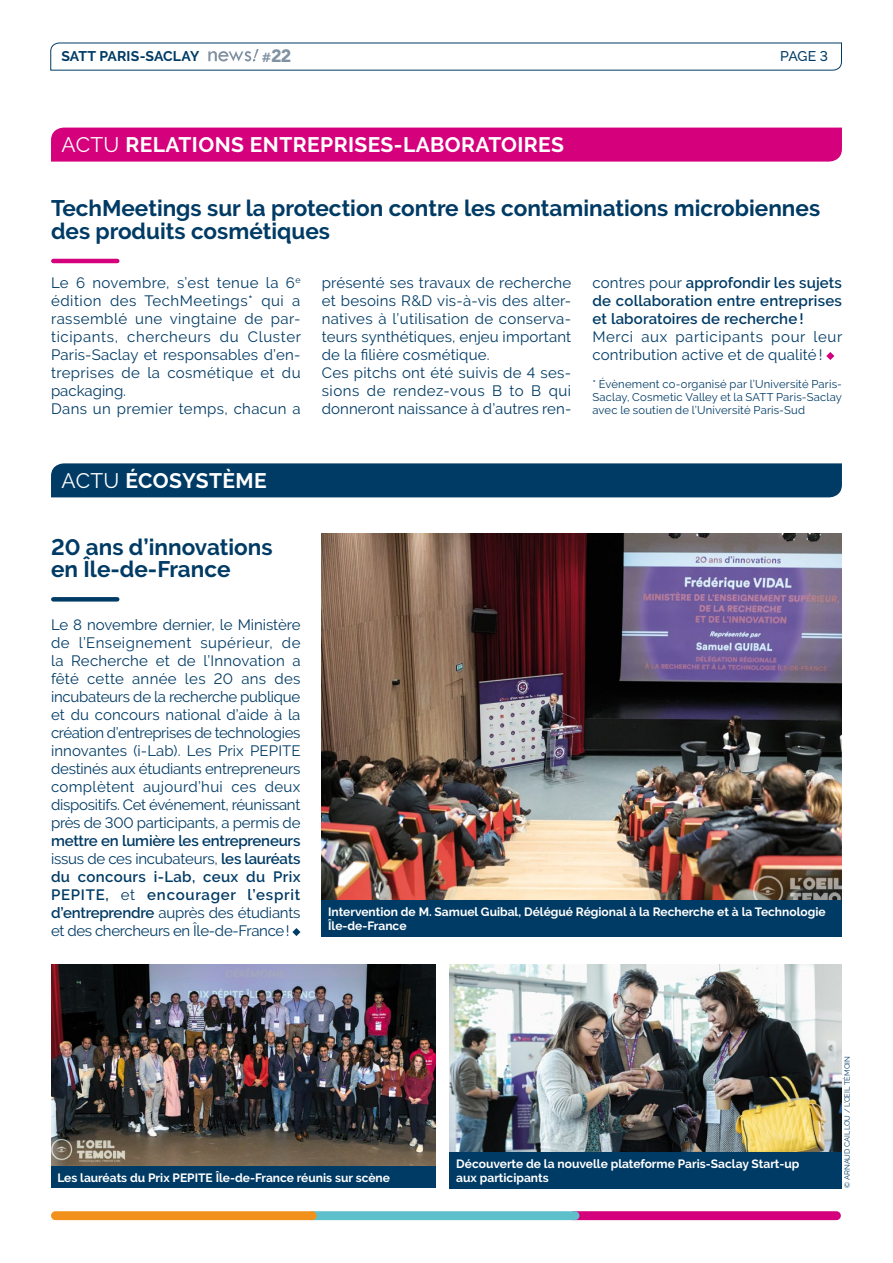
<style>
.page{position:relative;width:893px;height:1263px;background:#fff}
.page>*{position:absolute;margin:0;border:0;box-sizing:border-box;transform-origin:0 0}
.t1{font:700 22.5px/22.5px "Raleway";color:#003b65}
.t2{font:700 21px "Raleway";letter-spacing:.02em;color:#fff}
.t3{font:900 17.7px "Avenir";color:#8091a2}
.t4{font:15px/18px "Raleway";letter-spacing:.015em;color:#003b65}
.t5{font:600 15px/18px "Raleway";letter-spacing:.01em;color:#003b65;text-align:justify}
.t6{font:700 13.95px "Raleway";color:#003b65}
.t7{font:500 13.95px "Raleway";color:#003b65}
.t8{font:700 12px/14.4px "Raleway";color:#fff}
.t9{font:11.25px/12.8px "Raleway";letter-spacing:.015em;color:#003b65;text-align:justify}
.t10{font:7.5px "Raleway";color:#003b65}
.s1{font-family:"Raleway";font-weight:700;font-size:13.05px}
.s2{font-weight:400}
</style>
<div class="page">
<svg style="left:315px;top:1211px;width:526px;height:9px"></svg>
<div style="left:51px;top:1211px;width:266px;height:9px;background:#f1911c;border-radius:4px"></div>
<svg style="left:50px;top:43px;width:792px;height:28px"></svg>
<div style="left:51px;top:128px;width:791px;height:34px;background:#d4007c"></div>
<hr style="left:53px;top:259px;width:64px;height:4px;background:#d4007c">
<svg style="left:826px;top:352px;width:8px;height:8px"></svg>
<div style="left:53px;top:597px;width:64px;height:5px;background:#003b65"></div>
<svg style="left:292px;top:928px;width:8px;height:8px"></svg>
<img style="left:322px;top:533px;width:520px;height:367px">
<div style="left:322px;top:900px;width:520px;height:36px;background:#003b65"></div>
<div style="left:51px;top:1165px;width:385px;height:23px;background:#003b65"></div>
<img style="left:449px;top:964px;width:393px;height:200px">
<div style="left:450px;top:1152px;width:392px;height:36px;background:#003b65"></div>
<img style="left:51px;top:964px;width:385px;height:201px">
<div style="left:51px;top:463px;width:791px;height:34px;background:#003b65"></div>
<p class="t6" style="left:61px;top:49px;width:140px">SATT PARIS-SACLAY</p>
<p class="t3" style="left:262px;top:45px;width:31px"><span class="s1">#</span>22</p>
<p class="t7" style="left:780px;top:48px;width:49px">PAGE 3</p>
<h2 class="t2" style="left:62px;top:133px;width:504px"><span class="s2">ACTU</span> RELATIONS ENTREPRISES-LABORATOIRES</h2>
<h1 class="t1" style="left:51px;top:197px;width:771px">TechMeetings sur la protection contre les contaminations microbiennes des produits cosmétiques</h1>
<p class="t4" style="left:51px;top:274px;width:251px">Le 6 novembre, s’est tenue la 6<sup>e </sup>édition des TechMeetings* qui a rassemblé une vingtaine de par&shy;ticipants, chercheurs du Cluster<br>Paris-Saclay et responsables d’en&shy;treprises de la cosmétique et du packaging.<br>Dans un premier temps, chacun a</p>
<p class="t4" style="left:322px;top:274px;width:251px">présenté ses travaux de recherche et besoins R&amp;D vis-à-vis des alter&shy;natives à l’utilisation de conserva&shy;teurs synthétiques, enjeu important de la filière cosmétique.<br>Ces pitchs ont été suivis de 4 ses&shy;sions de rendez-vous B to B qui donneront naissance à d’autres ren-</p>
<p class="t5" style="left:592px;top:274px;width:251px"><span class="s2">contres pour</span> approfondir les sujets de collaboration entre entreprises et laboratoires de recherche!</p>
<p class="t4" style="left:592px;top:328px;width:251px">Merci aux participants pour leur contribution active et de qualité!</p>
<p class="t9" style="left:592px;top:378px;width:251px">* Évènement co-organisé par l’Université Paris-Saclay, Cosmetic Valley et la SATT Paris-Saclay avec le soutien de l’Université Paris-Sud</p>
<h2 class="t2" style="left:62px;top:468px;width:207px"><span class="s2">ACTU</span> ÉCOSYSTÈME</h2>
<h1 class="t1" style="left:51px;top:535px;width:223px">20 ans d’innovations en Île-de-France</h1>
<p class="t4" style="left:51px;top:616px;width:251px;text-align:justify">Le 8 novembre dernier, le Ministère de l’Enseignement supérieur, de la Recherche et de l’Innovation a fêté cette année les 20 ans des incubateurs de la recherche publique et du concours national d’aide à la création d’entreprises de technologies innovantes (i-Lab). Les Prix PEPITE destinés aux étudiants entrepreneurs complètent aujourd’hui ces deux dispositifs. Cet événement, réunissant près de 300 participants, a permis de</p>
<p class="t5" style="left:51px;top:832px;width:251px">mettre en lumière les entrepreneurs <span class="s2">issus de ces incubateurs,</span> les lauréats du concours i-Lab, ceux du Prix PEPITE, <span class="s2">et</span> encourager l’esprit d’entreprendre <span class="s2">auprès des étudiants et des chercheurs en Île-de-France!</span></p>
<p class="t8" style="left:328px;top:904px;width:499px">Intervention de M. Samuel Guibal, Délégué Régional à la Recherche et à la Technologie<br>Île-de-France</p>
<p class="t8" style="left:57px;top:1171px;width:334px">Les lauréats du Prix PEPITE Île-de-France réunis sur scène</p>
<p class="t8" style="left:456px;top:1156px;width:345px">Découverte de la nouvelle plateforme Paris-Saclay Start-up aux participants</p>
<p class="t10" style="left:843px;top:1188px;width:134px;rotate:-90deg">© ARNAUD CAILLOU / L’ŒIL TÉMOIN</p>
</div>
